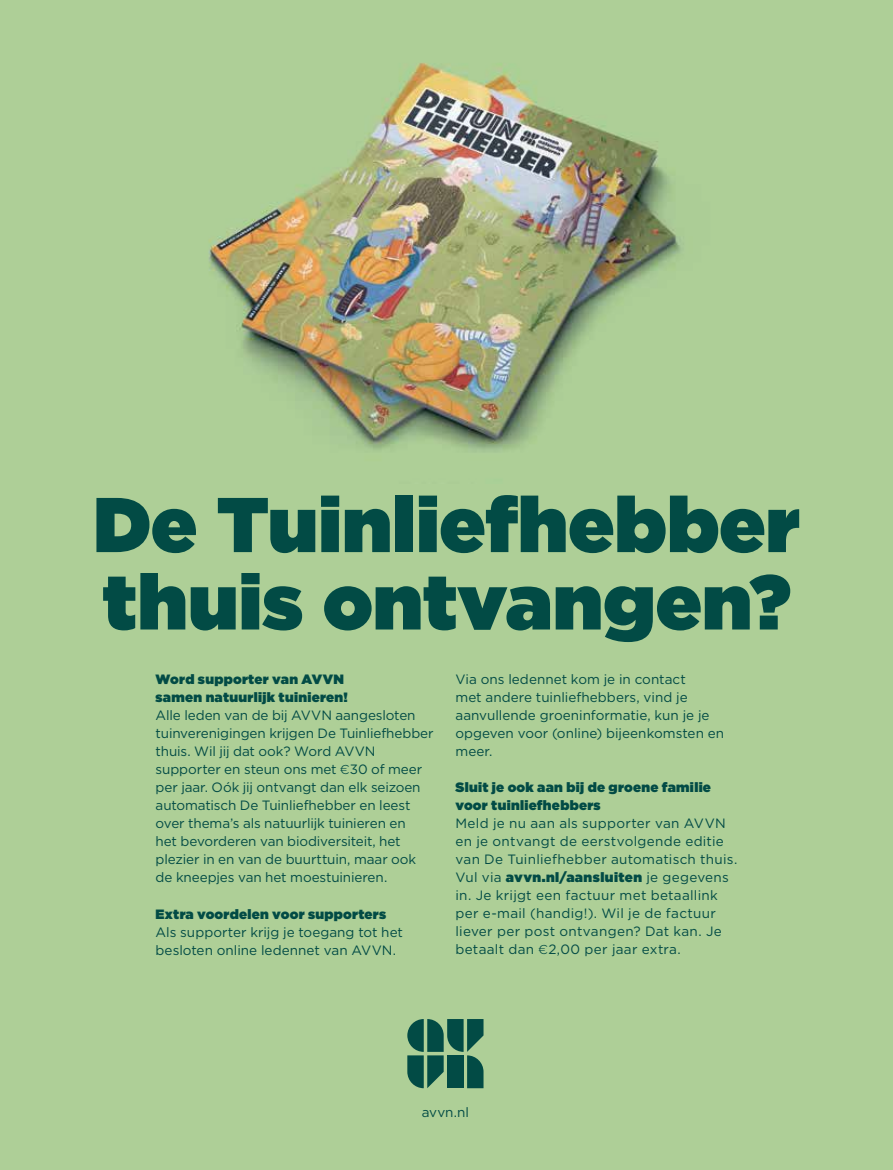
<style>
.page{position:relative;width:893px;height:1170px;background:#fff}
.page>*{position:absolute;margin:0;border:0;box-sizing:border-box;transform-origin:0 0}
.t1{font:900 77.4px/77.4px "Gotham";letter-spacing:.005em;color:#024b45}
.t2{font:13.5px/18px "Gotham";letter-spacing:-.005em;color:#024b45}
.t3{font:13.5px/18px "Gotham";letter-spacing:.02em;color:#024b45}
.t4{font:900 13.5px/18px "Gotham";letter-spacing:.02em;color:#024b45}
.s1{font-family:"Proxima Nova";font-weight:300}
.s2{font-weight:900}
</style>
<div class="page">
<div style="left:0;top:0;width:893px;height:1169px;background:#aecf97"></div>
<img style="left:208px;top:63px;width:473px;height:388px">
<svg style="left:407px;top:1019px;width:76px;height:69px"></svg>
<h1 class="t1" style="left:93px;top:484px;width:708px">De Tuinliefhebber thuis ontvangen?</h1>
<p class="t4" style="left:156px;top:670px;width:194px">Word supporter van AVVN samen natuurlijk tuinieren!</p>
<p class="t2" style="left:156px;top:706px;width:280px">Alle leden van de bij AVVN aangesloten tuinverenigingen krijgen De Tuinliefhebber thuis. Wil jij dat ook? Word AVVN supporter en steun ons met <span class="s1">€</span>30 of meer per jaar. Oók jij ontvangt dan elk seizoen automatisch De Tuinliefhebber en leest over thema’s als natuurlijk tuinieren en<br>het bevorderen van biodiversiteit, het plezier in en van de buurttuin, maar ook de kneepjes van het moestuinieren.</p>
<p class="t4" style="left:156px;top:904px;width:232px">Extra voordelen voor supporters</p>
<p class="t2" style="left:156px;top:922px;width:249px">Als supporter krijg je toegang tot het besloten online ledennet van AVVN.</p>
<p class="t2" style="left:455px;top:670px;width:270px">Via ons ledennet kom je in contact<br>met andere tuinliefhebbers, vind je aanvullende groeninformatie, kun je je opgeven voor (online) bijeenkomsten en meer.</p>
<p class="t4" style="left:455px;top:778px;width:257px">Sluit je ook aan bij de groene familie voor tuinliefhebbers</p>
<p class="t3" style="left:455px;top:814px;width:283px">Meld je nu aan als supporter van AVVN en je ontvangt de eerstvolgende editie van De Tuinliefhebber automatisch thuis.<br>Vul via <span class="s2">avvn.nl/aansluiten</span> je gegevens in. Je krijgt een factuur met betaallink per e-mail (handig!). Wil je de factuur liever per post ontvangen? Dat kan. Je betaalt dan <span class="s1">€</span>2,00 per jaar extra.</p>
<p class="t2" style="left:422px;top:1102px;width:49px">avvn.nl</p>
</div>
